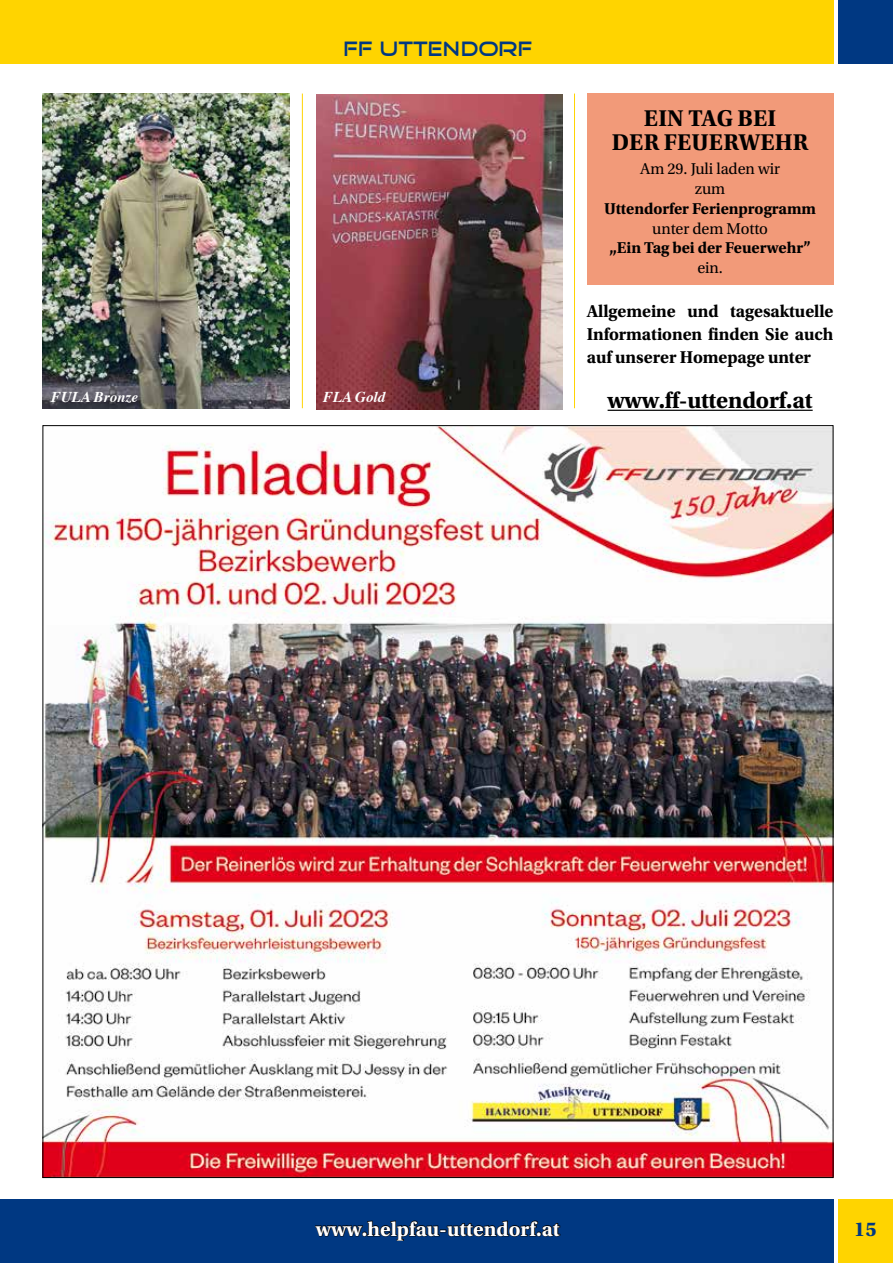
<style>
.page{position:relative;width:893px;height:1263px;background:#fff}
.page>*{position:absolute;margin:0;border:0;box-sizing:border-box;transform-origin:0 0}
.t1{font:700 24px/24.3px "Utopia Std";color:#000;text-align:center}
.t2{font:700 21px "Utopia Std";color:#fff}
.t3{font:21px "Good Times";color:#003882}
.t4{font:700 21px "Utopia Std";color:#003882}
.t5{font:700 18px/22.8px "Utopia Std";letter-spacing:-.005em;color:#000;text-align:justify}
.t6{font:700 16.5px "Utopia Std";letter-spacing:-.005em;color:#000}
.t7{font:16.5px/19.8px "Utopia Std";letter-spacing:-.005em;color:#000;text-align:center}
.t8{font:italic 700 15px "Times";color:#fff}
</style>
<div class="page">
<div style="left:0;top:1199px;width:833px;height:64px;background:#003882"></div>
<div style="left:838px;top:1199px;width:55px;height:64px;background:#ffd400"></div>
<svg style="left:315px;top:1220px;width:246px;height:21px"></svg>
<div style="left:838px;top:0;width:55px;height:64px;background:#003882"></div>
<div style="left:587px;top:94px;width:246px;height:191px;background:#f29a79"></div>
<div style="left:0;top:0;width:833px;height:64px;background:#ffd400"></div>
<hr style="left:302px;top:94px;width:1px;height:314px;background:#ffd400">
<hr style="left:574px;top:94px;width:1px;height:314px;background:#ffd400">
<hr style="left:608px;top:410px;width:205px;height:1px;background:#000">
<img style="left:43px;top:94px;width:246px;height:314px">
<img style="left:316px;top:95px;width:247px;height:314px">
<img style="left:45px;top:427px;width:786px;height:749px">
<p class="t3" style="left:343px;top:39px;width:190px">FF UTTENDORF</p>
<p class="t8" style="left:51px;top:383px;width:89px">FULA Bronze</p>
<p class="t8" style="left:323px;top:383px;width:64px">FLA Gold</p>
<h1 class="t1" style="left:612px;top:106px;width:198px">EIN TAG BEI<br>DER FEUERWEHR</h1>
<p class="t7" style="left:640px;top:159px;width:141px">Am 29. Juli laden wir zum</p>
<p class="t6" style="left:604px;top:199px;width:213px">Uttendorfer Ferienprogramm</p>
<p class="t7" style="left:652px;top:219px;width:117px">unter dem Motto</p>
<p class="t6" style="left:609px;top:238px;width:203px">„Ein Tag bei der Feuerwehr”</p>
<p class="t7" style="left:697px;top:258px;width:27px">ein.</p>
<p class="t5" style="left:587px;top:300px;width:248px">Allgemeine und tagesaktuelle Informationen finden Sie auch auf unserer Homepage unter</p>
<h1 class="t1" style="left:608px;top:388px;width:207px">www.ff-uttendorf.at</h1>
<p class="t2" style="left:316px;top:1217px;width:246px">www.helpfau-uttendorf.at</p>
<p class="t4" style="left:854px;top:1217px;width:24px">15</p>
</div>
